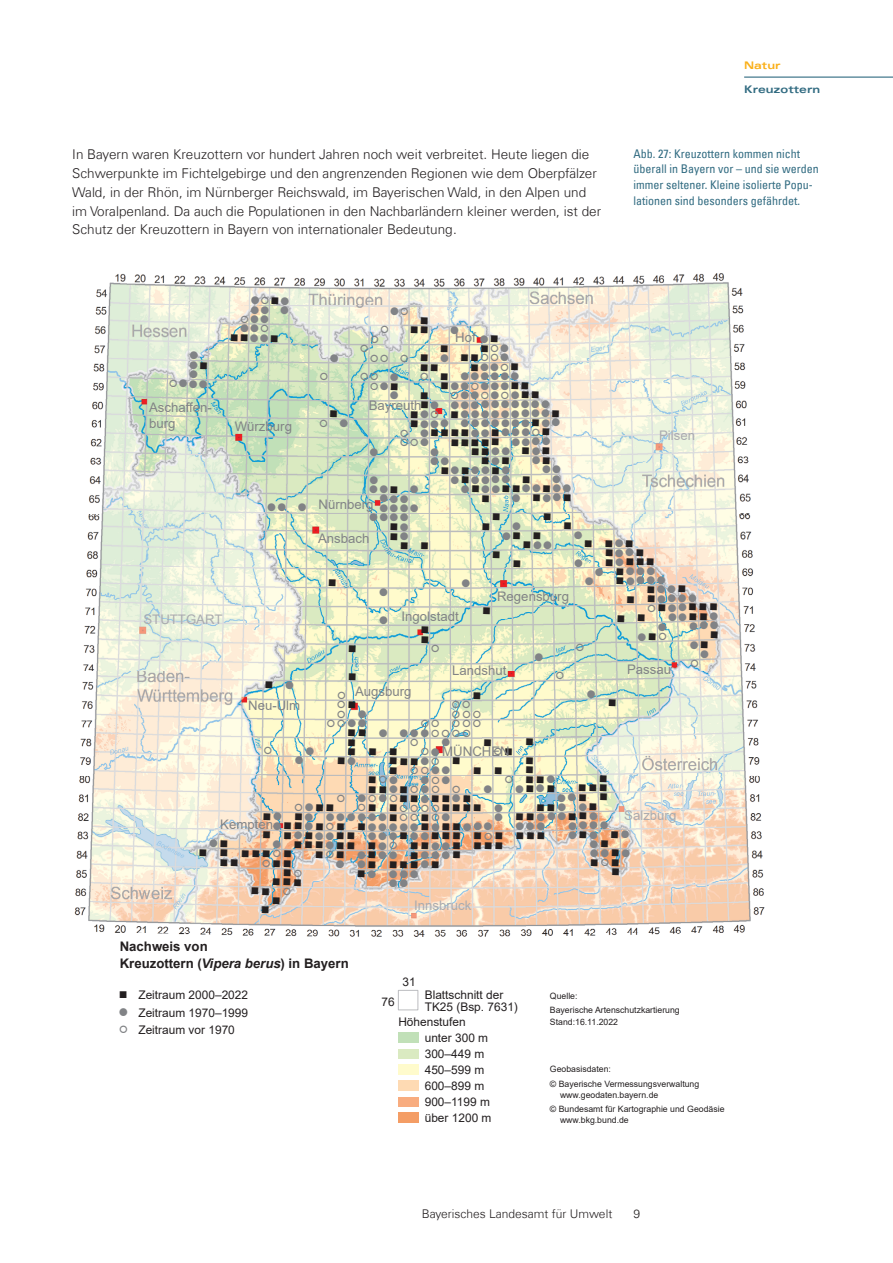
<style>
.page{position:relative;width:893px;height:1263px;background:#fff}
.page>*{position:absolute;margin:0;border:0;box-sizing:border-box;transform-origin:0 0}
.t1{font:14.85px "ESRINIMA City Graphic PT";color:#818386}
.Fließ_Thema{font:300 13.5px/18.8px "Univers Com 45";color:#231f20}
.t2{font:13.2px/15.6px "Arial";color:#818386}
.t3{font:700 13.2px "Arial";color:#231f20}
.t4{font:13.2px "Arial";color:#aaabaf}
.Bildunterschrift_Umw{font:condensed 12px/15.8px "Univers Com 57";color:#316b81}
.t5{font:300 12px "Univers Com 45";color:#231f20}
.t6{font:11.85px/16px "Arial";color:#231f20}
.t7{font:11.4px/9.4px "ESRI Default Marker";color:#818386}
.t8{font:10.5px "Univers Com 63 Bold Ext";color:#316b81}
.t9{font:10.5px "Univers Com 63 Bold Ext";color:#faaf18}
.t10{font:9.75px/8.9px "ESRI Default Marker";color:#231f20}
.t11{font:8.7px/14.5px "Arial";color:#231f20}
.s1{font-family:"ESRINIMA City Graphic PT";font-size:14.85px}
.s2{font-size:9.75px;color:#231f20}
.s3{font-family:"ESRI Default Marker";font-size:9.75px;color:#231f20}
.s4{font-size:11.4px;color:#818386}
.s5{font-family:"ESRINIMA City Graphic PT";font-size:14.85px;color:#818386}
.s6{font-family:"ESRI Default Marker";font-size:11.4px;color:#818386}
.s7{font-family:"ESRINIMA City Graphic PT";font-size:14.85px;color:#808285}
.s8{font-style:italic}
</style>
<div class="page">
<hr style="left:744px;top:77px;width:149px;height:1px;background:#316b81">
<img style="left:74px;top:273px;width:691px;height:850px">
<div style="left:398px;top:1032px;width:20px;height:11px;background:#c1e0b8"></div>
<div style="left:398px;top:1049px;width:20px;height:9px;background:#daeac1"></div>
<div style="left:398px;top:1064px;width:20px;height:10px;background:#fffbcc"></div>
<div style="left:398px;top:1081px;width:20px;height:10px;background:#fedab3"></div>
<div style="left:398px;top:1097px;width:20px;height:9px;background:#f8ac7f"></div>
<div style="left:398px;top:1113px;width:20px;height:10px;background:#f49d65"></div>
<div style="left:398px;top:990px;width:20px;height:20px;border:1px solid #bcbdc0"></div>
<svg style="left:190px;top:306px;width:528px;height:608px;background:#e2e2c8"></svg>
<p class="t9" style="left:744px;top:59px;width:38px">Natur</p>
<p class="Fließ_Thema" style="left:72px;top:145px;width:530px">In Bayern waren Kreuzottern vor hundert Jahren noch weit verbreitet. Heute liegen die Schwerpunkte im Fichtelgebirge und den angrenzenden Regionen wie dem Oberpfälzer Wald, in der Rhön, im Nürnberger Reichswald, im Bayerischen Wald, in den Alpen und im Voralpenland. Da auch die Populationen in den Nachbarländern kleiner werden, ist der Schutz der Kreuzottern in Bayern von internationaler Bedeutung.</p>
<p class="t7" style="left:170px;top:378px;width:39px;rotate:2deg"><span class="s1">#</span>!!!</p>
<p class="t7" style="left:251px;top:295px;width:39px;rotate:2deg">!<span class="s1">#</span><span class="s2">"</span>!</p>
<p class="t7" style="left:251px;top:305px;width:20px;rotate:2deg">!! !!</p>
<p class="t7" style="left:251px;top:324px;width:29px;text-indent:-10px;rotate:2deg">!! !! <span class="s2">"</span></p>
<p class="t2" style="left:455px;top:330px;width:22px">Hof</p>
<p class="t1" style="left:371px;top:351px;width:59px;rotate:2deg">### <span class="s3">"</span></p>
<p class="t10" style="left:441px;top:344px;width:39px;line-height:8.4px;rotate:2deg">"<br><span class="s4">!</span> ""</p>
<p class="t7" style="left:471px;top:371px;width:50px;rotate:2deg">!!!!!</p>
<p class="t7" style="left:512px;top:400px;width:49px;line-height:8.4px;text-indent:-20px;rotate:2deg">!!!! !!!! <span class="s2">"</span></p>
<p class="t7" style="left:451px;top:399px;width:40px;rotate:2deg">!!!!</p>
<p class="t7" style="left:461px;top:409px;width:50px;rotate:2deg">!!!!!</p>
<p class="t2" style="left:149px;top:399px;width:64px">Aschaffen&shy;burg</p>
<p class="t2" style="left:369px;top:398px;width:54px">Bayreuth</p>
<p class="t7" style="left:472px;top:418px;width:39px;text-indent:-10px;rotate:2deg">!!!!! !!</p>
<p class="t10" style="left:452px;top:437px;width:39px;text-align:right;rotate:2deg">"""" " "</p>
<p class="t7" style="left:512px;top:436px;width:40px;rotate:2deg">!!!!</p>
<p class="t10" style="left:442px;top:466px;width:39px;rotate:2deg">"<span class="s4">!</span>"<span class="s4">!</span></p>
<p class="t7" style="left:543px;top:456px;width:20px;line-height:8.7px;text-indent:-11px;rotate:2deg">! <span class="s2">" </span>!!</p>
<p class="t2" style="left:235px;top:418px;width:59px">Würzburg</p>
<p class="t10" style="left:431px;top:428px;width:39px;rotate:2deg">" " " "</p>
<p class="t7" style="left:370px;top:475px;width:50px;rotate:2deg">!<br>!!<span class="s2">"</span> !</p>
<p class="t7" style="left:462px;top:474px;width:39px;line-height:10.1px;text-indent:-11px;rotate:2deg">! <span class="s2">"</span> !!! !</p>
<p class="t7" style="left:380px;top:494px;width:40px;line-height:9px;rotate:2deg">!!! !!!!</p>
<p class="t7" style="left:513px;top:492px;width:60px;rotate:2deg">! <span class="s2">"</span>!!<span class="s2">"</span></p>
<p class="t7" style="left:370px;top:512px;width:40px;rotate:2deg">!!!!</p>
<p class="t2" style="left:319px;top:496px;width:57px">Nürnberg</p>
<p class="t2" style="left:318px;top:530px;width:53px">Ansbach</p>
<p class="t4" style="left:143px;top:610px;width:80px">STUTTGART</p>
<p class="t2" style="left:401px;top:609px;width:59px">Ingolstadt</p>
<p class="t2" style="left:497px;top:588px;width:73px">Regensburg</p>
<p class="t8" style="left:744px;top:84px;width:78px">Kreuzottern</p>
<p class="Bildunterschrift_Umw" style="left:634px;top:145px;width:187px">Abb. 27: Kreuzottern kommen nicht überall in Bayern vor – und sie werden immer seltener. Kleine isolierte Popu&shy;lationen sind besonders gefährdet.</p>
<p class="t4" style="left:659px;top:427px;width:37px">Pilsen</p>
<p class="t7" style="left:626px;top:566px;width:30px;rotate:2deg">!!! !!</p>
<p class="t7" style="left:658px;top:584px;width:20px;rotate:2deg">!! !!</p>
<p class="t10" style="left:689px;top:602px;width:29px;line-height:9.8px;rotate:2deg">" " " " "</p>
<p class="t2" style="left:248px;top:698px;width:54px">Neu-Ulm</p>
<p class="t2" style="left:355px;top:684px;width:58px">Augsburg</p>
<p class="t2" style="left:452px;top:662px;width:56px">Landshut</p>
<p class="t2" style="left:627px;top:661px;width:46px">Passau</p>
<p class="t2" style="left:220px;top:817px;width:54px">Kempten</p>
<p class="t7" style="left:359px;top:727px;width:71px;rotate:2deg"><span class="s2">"</span> ! !!!</p>
<p class="t1" style="left:432px;top:726px;width:40px;rotate:2deg">####</p>
<p class="t10" style="left:390px;top:756px;width:29px;line-height:9.6px;rotate:2deg">" " " "</p>
<p class="t7" style="left:390px;top:775px;width:41px;line-height:9px;rotate:2deg">! !<span class="s2">"</span><span class="s1">#</span>!</p>
<p class="t2" style="left:442px;top:743px;width:69px">MÜNCHEN</p>
<p class="t10" style="left:443px;top:794px;width:61px;text-indent:-11px;rotate:2deg">" "<br>" """ <span class="s4">!</span></p>
<p class="t7" style="left:558px;top:793px;width:30px;rotate:2deg">!! <span class="s2">" </span>!</p>
<p class="t10" style="left:295px;top:802px;width:40px;rotate:2deg"><span class="s5">#</span><span class="s4">!</span>""</p>
<p class="t1" style="left:400px;top:801px;width:41px;rotate:2deg">####</p>
<p class="t7" style="left:537px;top:811px;width:40px;rotate:2deg">!!!<span class="s2">"</span></p>
<p class="t7" style="left:569px;top:820px;width:41px;rotate:2deg">!!!!</p>
<p class="t7" style="left:326px;top:812px;width:62px;rotate:2deg">!!!!!!</p>
<p class="t7" style="left:368px;top:821px;width:52px;rotate:2deg">!!!!!</p>
<p class="t7" style="left:442px;top:813px;width:52px;line-height:8.1px;rotate:2deg">! <span class="s2">""</span>!!!</p>
<p class="t7" style="left:516px;top:814px;width:31px;line-height:8.1px;text-indent:-21px;rotate:2deg">! <span class="s2">" </span>!!!</p>
<p class="t10" style="left:295px;top:831px;width:29px;line-height:9.3px;text-indent:-11px;rotate:2deg">" <span class="s4">!</span> "<br>" " "</p>
<p class="t10" style="left:337px;top:831px;width:19px;line-height:9.3px;rotate:2deg">" " " "</p>
<p class="t10" style="left:411px;top:832px;width:19px;text-indent:-11px;rotate:2deg">" <span class="s4">!<br></span>" "</p>
<p class="t10" style="left:474px;top:832px;width:30px;rotate:2deg">"<br>" " "</p>
<p class="t7" style="left:590px;top:831px;width:19px;line-height:8.7px;text-indent:-22px;rotate:2deg">!<span class="s2">"</span>! ! <span class="s2">"</span></p>
<p class="t7" style="left:421px;top:849px;width:41px;line-height:9.9px;rotate:2deg">!!! <span class="s2">" </span>!</p>
<p class="t7" style="left:390px;top:869px;width:30px;text-indent:-32px;rotate:2deg"><span class="s2">"</span>! !!! !!</p>
<p class="t4" style="left:414px;top:896px;width:59px">Innsbruck</p>
<p class="t4" style="left:624px;top:806px;width:54px">Salzburg</p>
<p class="t3" style="left:120px;top:937px;width:90px">Nachweis von</p>
<p class="t10" style="left:120px;top:990px;width:8px">"</p>
<p class="t6" style="left:119px;top:1003px;width:130px;line-height:17.7px"><span class="s6">!</span> Zeitraum 1970–1999 <span class="s7">#</span> Zeitraum vor 1970</p>
<p class="t6" style="left:425px;top:1014px;width:68px;text-indent:-26px">Höhenstufen unter 300 m<br>300–449 m<br>450–599 m<br>600–899 m<br>900–1199 m über 1200 m</p>
<p class="t3" style="left:120px;top:954px;width:231px">Kreuzottern (<span class="s8">Vipera berus</span>) in Bayern</p>
<p class="t6" style="left:403px;top:973px;width:15px">31</p>
<p class="t6" style="left:425px;top:988px;width:95px;line-height:12.1px">Blattschnitt der<br>TK25 (Bsp. 7631)</p>
<p class="t6" style="left:138px;top:987px;width:111px">Zeitraum 2000–2022</p>
<p class="t6" style="left:381px;top:993px;width:15px">76</p>
<p class="t11" style="left:550px;top:989px;width:131px;line-height:13.8px">Quelle:<br>Bayerische Artenschutzkartierung</p>
<p class="t11" style="left:550px;top:1014px;width:70px">Stand:16.11.2022</p>
<p class="t11" style="left:550px;top:1061px;width:151px">Geobasisdaten:<br>© Bayerische Vermessungsverwaltung</p>
<p class="t11" style="left:550px;top:1088px;width:176px;line-height:14px;text-indent:10px">www.geodaten.bayern.de<br>© Bundesamt für Kartographie und Geodäsie</p>
<p class="t11" style="left:560px;top:1113px;width:70px">www.bkg.bund.de</p>
<p class="t5" style="left:422px;top:1207px;width:192px">Bayerisches Landesamt für Umwelt</p>
<p class="t5" style="left:634px;top:1207px;width:8px">9</p>
</div>
